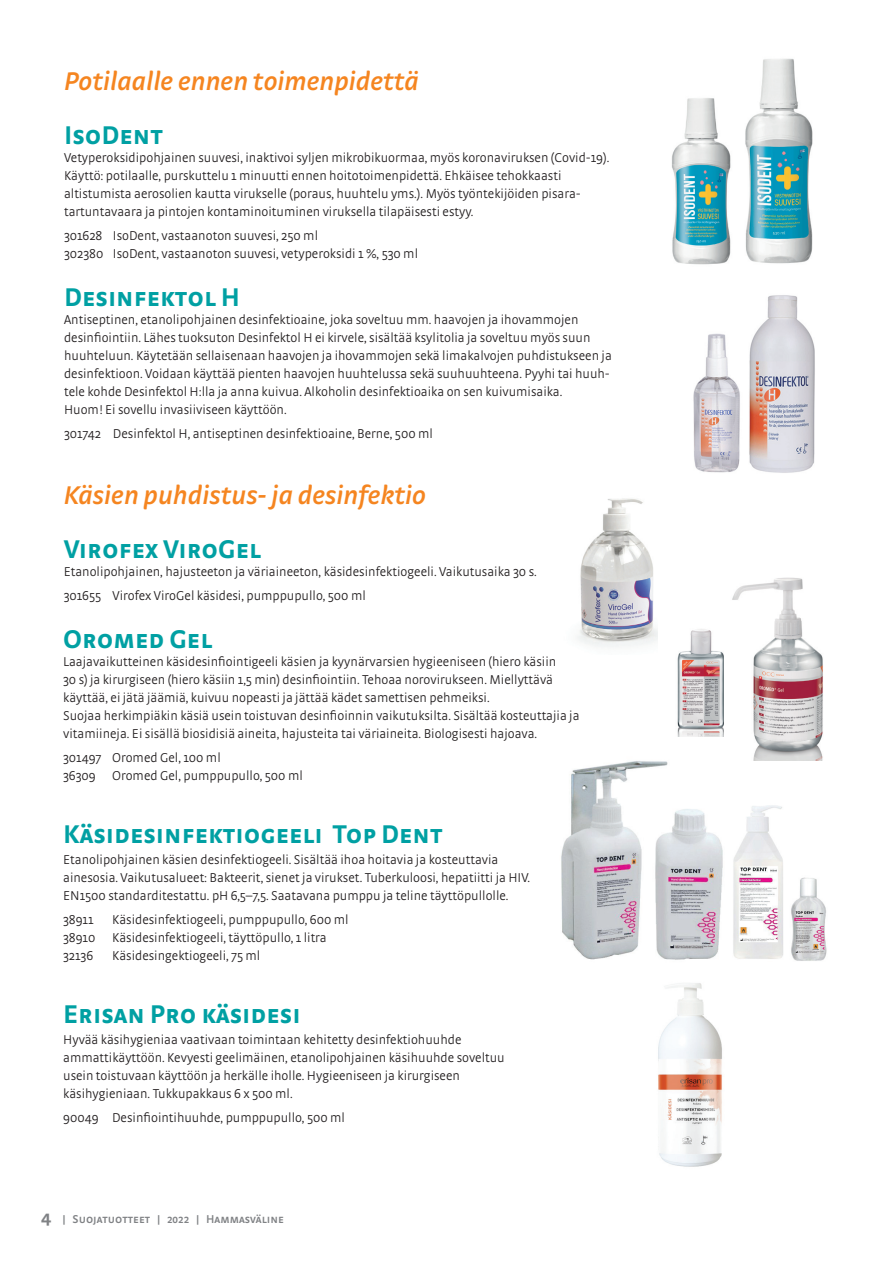
<style>
.page{position:relative;width:893px;height:1263px;background:#fff}
.page>*{position:absolute;margin:0;border:0;box-sizing:border-box;transform-origin:0 0}
.t1{font:700 27px "Strada SC";color:#00a0a3}
.t2{font:italic 600 27px "Strada";color:#f58520}
.t3{font:300 13.5px/18px "Strada";color:#231f20}
.t4{font:600 12px "Strada SC";color:#808285}
.s1{font-family:"Strada";font-weight:700;font-size:18px}
</style>
<div class="page">
<img style="left:693px;top:295px;width:122px;height:178px">
<img style="left:672px;top:98px;width:59px;height:167px">
<img style="left:745px;top:58px;width:68px;height:206px">
<img style="left:577px;top:498px;width:81px;height:149px">
<img style="left:677px;top:629px;width:47px;height:108px">
<img style="left:732px;top:577px;width:91px;height:183px">
<img style="left:791px;top:877px;width:36px;height:84px">
<img style="left:561px;top:761px;width:162px;height:199px">
<img style="left:733px;top:805px;width:50px;height:154px">
<img style="left:658px;top:983px;width:64px;height:184px">
<h1 class="t2" style="left:64px;top:65px;width:356px">Potilaalle ennen toimenpidettä</h1>
<h1 class="t1" style="left:64px;top:119px;width:100px">IsoDent</h1>
<p class="t3" style="left:64px;top:148px;width:547px">Vetyperoksidipohjainen suuvesi, inaktivoi syljen mikrobikuormaa, myös koronaviruksen (Covid-19).<br>Käyttö: potilaalle, purskuttelu 1 minuutti ennen hoitotoimenpidettä. Ehkäisee tehokkaasti altistumista aerosolien kautta virukselle (poraus, huuhtelu yms.). Myös työntekijöiden pisara&shy;tartuntavaara ja pintojen kontaminoituminen viruksella tilapäisesti estyy.</p>
<p class="t3" style="left:64px;top:226px;width:356px">301628 IsoDent, vastaanoton suuvesi, 250 ml<br>302380 IsoDent, vastaanoton suuvesi, vetyperoksidi 1 %, 530 ml</p>
<h1 class="t1" style="left:64px;top:281px;width:178px">Desinfektol H</h1>
<p class="t3" style="left:64px;top:310px;width:549px">Antiseptinen, etanolipohjainen desinfektioaine, joka soveltuu mm. haavojen ja ihovammojen desinfiointiin. Lähes tuoksuton Desinfektol H ei kirvele, sisältää ksylitolia ja soveltuu myös suun huuhteluun. Käytetään sellaisenaan haavojen ja ihovammojen sekä limakalvojen puhdistukseen ja desinfektioon. Voidaan käyttää pienten haavojen huuhtelussa sekä suuhuuhteena. Pyyhi tai huuh&shy;tele kohde Desinfektol H:lla ja anna kuivua. Alkoholin desinfektioaika on sen kuivumisaika.<br>Huom! Ei sovellu invasiiviseen käyttöön.</p>
<p class="t3" style="left:64px;top:424px;width:370px">301742 Desinfektol H, antiseptinen desinfektioaine, Berne, 500 ml</p>
<h1 class="t2" style="left:64px;top:479px;width:364px">Käsien puhdistus- ja desinfektio</h1>
<h1 class="t1" style="left:64px;top:533px;width:199px">Virofex ViroGel</h1>
<p class="t3" style="left:64px;top:559px;width:475px;line-height:24px">Etanolipohjainen, hajusteeton ja väriaineeton, käsidesinfektiogeeli. Vaikutusaika 30 s.<br>301655 Virofex ViroGel käsidesi, pumppupullo, 500 ml</p>
<h1 class="t1" style="left:63px;top:623px;width:151px">Oromed Gel</h1>
<p class="t3" style="left:63px;top:652px;width:518px">Laajavaikutteinen käsidesinfiointigeeli käsien ja kyynärvarsien hygieeniseen (hiero käsiin<br>30 s) ja kirurgiseen (hiero käsiin 1,5 min) desinfiointiin. Tehoaa norovirukseen. Miellyttävä käyttää, ei jätä jäämiä, kuivuu nopeasti ja jättää kädet samettisen pehmeiksi.<br>Suojaa herkimpiäkin käsiä usein toistuvan desinfioinnin vaikutuksilta. Sisältää kosteuttajia ja vitamiineja. Ei sisällä biosidisiä aineita, hajusteita tai väriaineita. Biologisesti hajoava.</p>
<p class="t3" style="left:63px;top:748px;width:241px">301497 Oromed Gel, 100 ml<br>36309 Oromed Gel, pumppupullo, 500 ml</p>
<h1 class="t1" style="left:63px;top:818px;width:381px">Käsidesinfektiogeeli Top Dent</h1>
<p class="t3" style="left:63px;top:850px;width:468px">Etanolipohjainen käsien desinfektiogeeli. Sisältää ihoa hoitavia ja kosteuttavia ainesosia. Vaikutusalueet: Bakteerit, sienet ja virukset. Tuberkuloosi, hepatiitti ja HIV.<br>EN1500 standarditestattu. pH 6,5–7,5. Saatavana pumppu ja teline täyttöpullolle.</p>
<p class="t3" style="left:63px;top:910px;width:32px">38911</p>
<p class="t3" style="left:63px;top:910px;width:287px;text-indent:49px">Käsidesinfektiogeeli, pumppupullo, 600 ml<br>38910 Käsidesinfektiogeeli, täyttöpullo, 1 litra<br>32136</p>
<p class="t3" style="left:112px;top:946px;width:150px">Käsidesingektiogeeli, 75 ml</p>
<h1 class="t1" style="left:63px;top:998px;width:239px">Erisan Pro käsidesi</h1>
<p class="t3" style="left:63px;top:1030px;width:443px">Hyvää käsihygieniaa vaativaan toimintaan kehitetty desinfektiohuuhde ammattikäyttöön. Kevyesti geelimäinen, etanolipohjainen käsihuuhde soveltuu usein toistuvaan käyttöön ja herkälle iholle. Hygieeniseen ja kirurgiseen käsihygieniaan. Tukkupakkaus 6 x 500 ml.</p>
<p class="t3" style="left:63px;top:1108px;width:283px">90049 Desinfiointihuuhde, pumppupullo, 500 ml</p>
<p class="t4" style="left:41px;top:1212px;width:244px"><span class="s1">4</span> | Suojatuotteet | 2022 | Hammasväline</p>
</div>
